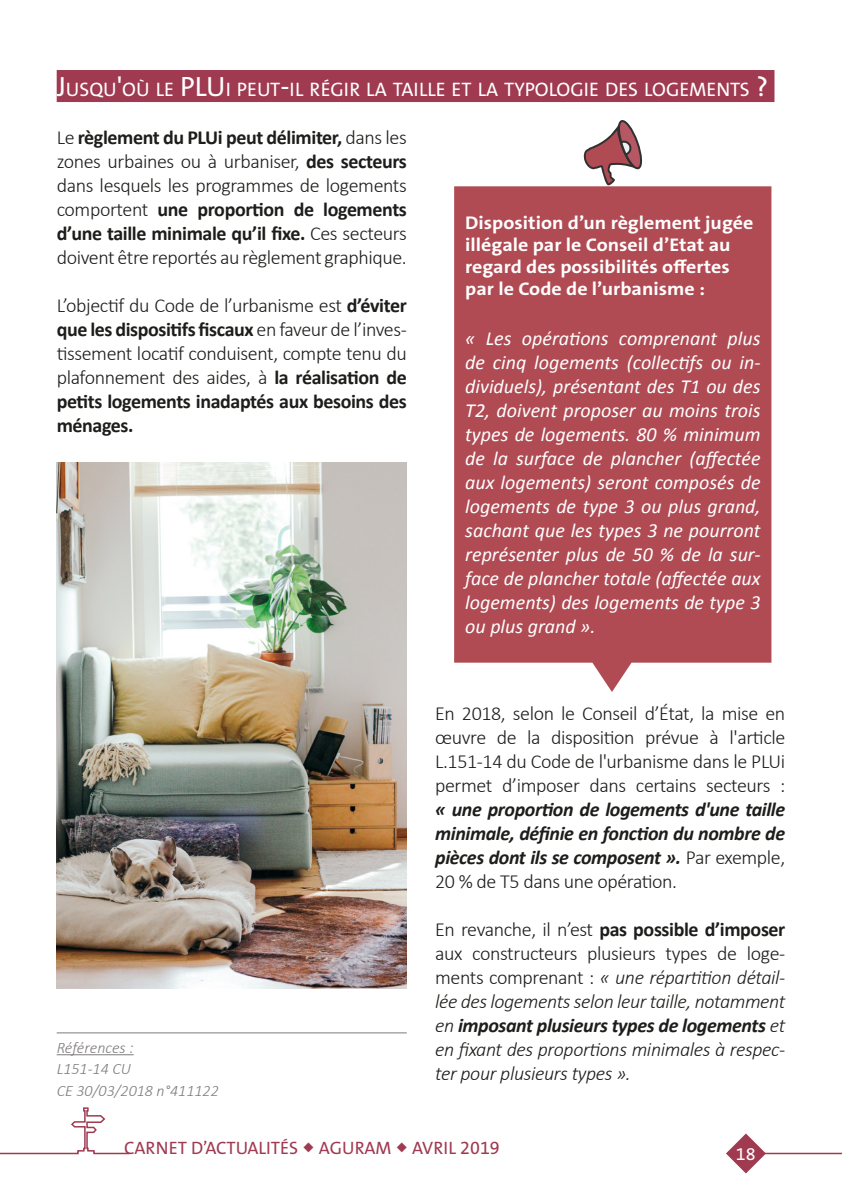
<style>
.page{position:relative;width:842px;height:1191px;background:#fff}
.page>*{position:absolute;margin:0;border:0;box-sizing:border-box;transform-origin:0 0}
.Corps_de_Texte{font:300 20px/24px "Calibri";letter-spacing:-.02em;color:#1d1d1b;text-align:justify}
.t1{font:italic 20px/24px "Calibri";color:#fff;text-align:justify}
.Corps_de_Texte-2{font:italic 300 20px/24px "Calibri";letter-spacing:-.02em;color:#1d1d1b;text-align:justify}
.Titre_2{font:19.6px "The Sans B W5 Plain";color:#fff}
.t2{font:700 18.4px/22px "The Sans B W7";color:#fff;scale:1.09 1}
.t3{font:18px "The Sans B W5 Plain";color:#9f3a51}
.t4{font:18px "The Sans B W5 Plain";color:#fff}
.Corps_de_Texte-3{font:italic 300 16px "Calibri";color:#7e7b7b}
.s1{font-size:28px}
.s2{font-weight:700}
.s3{font-weight:700;font-style:italic}
.s4{font-style:normal}
.s5{font-weight:700;font-style:normal}
</style>
<div class="page">
<hr style="left:734px;top:1152px;width:108px;height:2px;background:#9f3a51">
<svg style="left:726px;top:1133px;width:40px;height:40px"></svg>
<svg style="left:0;top:1107px;width:130px;height:48px"></svg>
<div style="left:57px;top:70px;width:717px;height:32px;background:#9f3a51"></div>
<hr style="left:57px;top:1032px;width:350px;height:1px;background:#7e7b7b">
<hr style="left:57px;top:1054px;width:77px;height:1px;background:#7e7b7b">
<img style="left:56px;top:462px;width:351px;height:526px">
<div style="left:454px;top:186px;width:317px;height:506px;background:#b04b54"></div>
<svg style="left:583px;top:120px;width:60px;height:65px"></svg>
<p class="Titre_2" style="left:57px;top:77px;width:713px"><span class="s1">J</span>USQU<span class="s1">'</span>OÙ LE <span class="s1">PLU</span> I PEUT<span class="s1">-</span>IL RÉGIR LA TAILLE ET LA TYPOLOGIE DES LOGEMENTS <span class="s1">?</span></p>
<p class="Corps_de_Texte" style="left:57px;top:125px;width:352px">Le <span class="s2">règlement du PLUi peut délimiter,</span> dans les zones urbaines ou à urbaniser, <span class="s2">des secteurs </span>dans lesquels les programmes de logements comportent <span class="s2">une proportion de logements d’une taille minimale qu’il fixe.</span> Ces secteurs doivent être reportés au règlement graphique.</p>
<p class="Corps_de_Texte" style="left:57px;top:293px;width:352px">L’objectif du Code de l’urbanisme est <span class="s2">d’éviter que les dispositifs fiscaux</span> en faveur de l’inves&shy;tissement locatif conduisent, compte tenu du plafonnement des aides, à <span class="s2">la réalisation de petits logements inadaptés aux besoins des ménages.</span></p>
<p class="t2" style="left:465px;top:211px;width:266px">Disposition d’un règlement jugée illégale par le Conseil d’Etat au regard des possibilités offertes par le Code de l’urbanisme :</p>
<p class="t1" style="left:465px;top:325px;width:297px">« Les opérations comprenant plus de cinq logements (collectifs ou in&shy;dividuels), présentant des T1 ou des T2, doivent proposer au moins trois types de logements. 80 % minimum de la surface de plancher (affectée aux logements) seront composés de logements de type 3 ou plus grand, sachant que les types 3 ne pourront représenter plus de 50 % de la sur&shy;face de plancher totale (affectée aux logements) des logements de type 3 ou plus grand ».</p>
<p class="Corps_de_Texte-3" style="left:57px;top:1037px;width:78px">Références :</p>
<p class="Corps_de_Texte-3" style="left:57px;top:1059px;width:76px">L151-14 CU</p>
<p class="Corps_de_Texte-3" style="left:57px;top:1080px;width:164px">CE 30/03/2018 n°411122</p>
<p class="Corps_de_Texte" style="left:435px;top:701px;width:352px">En 2018, selon le Conseil d’État, la mise en œuvre de la disposition prévue à l'article L.151-14 du Code de l'urbanisme dans le PLUi permet d’imposer dans certains secteurs : <span class="s3">« une proportion de logements d'une taille minimale, définie en fonction du nombre de pièces dont ils se composent ».</span> Par exemple, 20 % de T5 dans une opération.</p>
<p class="Corps_de_Texte-2" style="left:435px;top:917px;width:352px"><span class="s4">En revanche, il n’est</span> <span class="s5">pas possible d’imposer </span><span class="s4">aux constructeurs plusieurs types de loge&shy;ments comprenant :</span> « une répartition détail&shy;lée des logements selon leur taille, notamment en <span class="s2">imposant plusieurs types de logements</span> et en fixant des proportions minimales à respec&shy;ter pour plusieurs types ».</p>
<p class="t3" style="left:124px;top:1136px;width:377px">CARNET D’ACTUALITÉS AGURAM AVRIL 2019</p>
<p class="t4" style="left:736px;top:1142px;width:21px">18</p>
</div>
